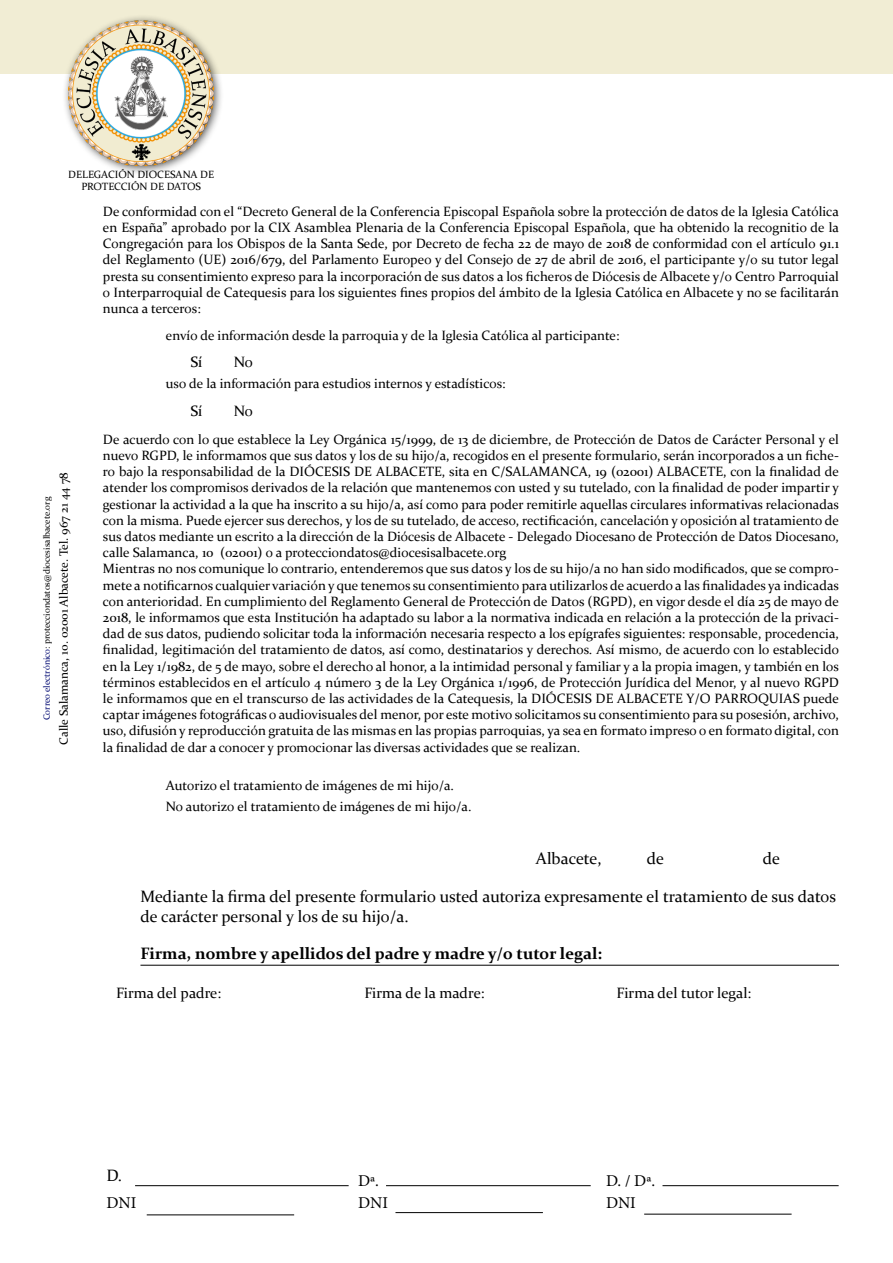
<style>
.page{position:relative;width:893px;height:1263px;background:#fff}
.page>*{position:absolute;margin:0;border:0;box-sizing:border-box;transform-origin:0 0}
.t1{font:16.5px/19.8px "Constantia";color:#000}
.t2{font:700 16.5px "Constantia";color:#000}
.t3{font:16.5px/21.9px "Minion Pro";color:#000}
.t4{font:15px "Constantia";color:#000}
.t5{font:13.5px/16.2px "Constantia";color:#000}
.t6{font:12px "Constantia";color:#000}
.t7{font:10.5px/12.6px "Constantia";color:#000;text-align:center}
.t8{font:9px "Constantia";color:#000}
.s1{color:#000972}
</style>
<div class="page">
<hr style="left:140px;top:965px;width:699px;height:1px;background:#000">
<div style="left:0;top:0;width:893px;height:73px;background:#f1edd4"></div>
<div style="left:61px;top:13px;width:163px;height:163px;background:#000;opacity:.75"></div>
<img style="left:69px;top:21px;width:145px;height:145px">
<hr style="left:135px;top:1185px;width:214px;height:1px;background:#000">
<hr style="left:386px;top:1185px;width:205px;height:1px;background:#000">
<hr style="left:662px;top:1185px;width:177px;height:1px;background:#000">
<hr style="left:147px;top:1214px;width:147px;height:1px;background:#000">
<hr style="left:395px;top:1212px;width:148px;height:1px;background:#000">
<hr style="left:644px;top:1214px;width:148px;height:1px;background:#000">
<p class="t7" style="left:68px;top:168px;width:147px">DELEGACIÓN DIOCESANA DE<br>PROTECCIÓN DE DATOS</p>
<p class="t6" style="left:56px;top:745px;width:274px;rotate:-90deg">Calle Salamanca, 10. 02001 Albacete. Tel. 967 21 44 78</p>
<p class="t8" style="left:41px;top:720px;width:225px;rotate:-90deg"><span class="s1">Correo electrónico</span>: protecciondatos@diocesisalbacete.org</p>
<p class="t5" style="left:103px;top:202px;width:737px;text-align:justify">De conformidad con el “Decreto General de la Conferencia Episcopal Española sobre la protección de datos de la Iglesia Católica en España” aprobado por la CIX Asamblea Plenaria de la Conferencia Episcopal Española, que ha obtenido la recognitio de la Congregación para los Obispos de la Santa Sede, por Decreto de fecha 22 de mayo de 2018 de conformidad con el artículo 91.1 del Reglamento (UE) 2016/679, del Parlamento Europeo y del Consejo de 27 de abril de 2016, el participante y/o su tutor legal presta su consentimiento expreso para la incorporación de sus datos a los ficheros de Diócesis de Albacete y/o Centro Parroquial o Interparroquial de Catequesis para los siguientes fines propios del ámbito de la Iglesia Católica en Albacete y no se facilitarán nunca a terceros:</p>
<p class="t5" style="left:166px;top:326px;width:455px">envío de información desde la parroquia y de la Iglesia Católica al participante:</p>
<p class="t4" style="left:191px;top:352px;width:13px">Sí</p>
<p class="t4" style="left:234px;top:352px;width:21px">No</p>
<p class="t5" style="left:166px;top:374px;width:341px">uso de la información para estudios internos y estadísticos:</p>
<p class="t4" style="left:191px;top:400px;width:13px">Sí</p>
<p class="t4" style="left:234px;top:400px;width:21px">No</p>
<p class="t5" style="left:103px;top:430px;width:738px">De acuerdo con lo que establece la Ley Orgánica 15/1999, de 13 de diciembre, de Protección de Datos de Carácter Personal y el nuevo RGPD, le informamos que sus datos y los de su hijo/a, recogidos en el presente formulario, serán incorporados a un fiche&shy;ro bajo la responsabilidad de la DIÓCESIS DE ALBACETE, sita en C/SALAMANCA, 19 (02001) ALBACETE, con la finalidad de atender los compromisos derivados de la relación que mantenemos con usted y su tutelado, con la finalidad de poder impartir y gestionar la actividad a la que ha inscrito a su hijo/a, así como para poder remitirle aquellas circulares informativas relacionadas con la misma. Puede ejercer sus derechos, y los de su tutelado, de acceso, rectificación, cancelación y oposición al tratamiento de sus datos mediante un escrito a la dirección de la Diócesis de Albacete - Delegado Diocesano de Protección de Datos Diocesano, calle Salamanca, 10 (02001) o a protecciondatos@diocesisalbacete.org<br>Mientras no nos comunique lo contrario, entenderemos que sus datos y los de su hijo/a no han sido modificados, que se compro&shy;mete a notificarnos cualquier variación y que tenemos su consentimiento para utilizarlos de acuerdo a las finalidades ya indicadas con anterioridad. En cumplimiento del Reglamento General de Protección de Datos (RGPD), en vigor desde el día 25 de mayo de 2018, le informamos que esta Institución ha adaptado su labor a la normativa indicada en relación a la protección de la privaci&shy;dad de sus datos, pudiendo solicitar toda la información necesaria respecto a los epígrafes siguientes: responsable, procedencia, finalidad, legitimación del tratamiento de datos, así como, destinatarios y derechos. Así mismo, de acuerdo con lo establecido en la Ley 1/1982, de 5 de mayo, sobre el derecho al honor, a la intimidad personal y familiar y a la propia imagen, y también en los términos establecidos en el artículo 4 número 3 de la Ley Orgánica 1/1996, de Protección Jurídica del Menor, y al nuevo RGPD le informamos que en el transcurso de las actividades de la Catequesis, la DIÓCESIS DE ALBACETE Y/O PARROQUIAS puede captar imágenes fotográficas o audiovisuales del menor, por este motivo solicitamos su consentimiento para su posesión, archivo, uso, difusión y reproducción gratuita de las mismas en las propias parroquias, ya sea en formato impreso o en formato digital, con la finalidad de dar a conocer y promocionar las diversas actividades que se realizan.</p>
<p class="t5" style="left:166px;top:775px;width:307px;line-height:20.5px">Autorizo el tratamiento de imágenes de mi hijo/a.<br>No autorizo el tratamiento de imágenes de mi hijo/a.</p>
<p class="t1" style="left:536px;top:848px;width:67px">Albacete,</p>
<p class="t1" style="left:647px;top:848px;width:19px">de</p>
<p class="t1" style="left:763px;top:848px;width:19px">de</p>
<p class="t1" style="left:140px;top:886px;width:697px">Mediante la firma del presente formulario usted autoriza expresamente el tratamiento de sus datos de carácter personal y los de su hijo/a.</p>
<p class="t2" style="left:140px;top:942px;width:463px">Firma, nombre y apellidos del padre y madre y/o tutor legal:</p>
<p class="t4" style="left:116px;top:983px;width:107px">Firma del padre:</p>
<p class="t4" style="left:364px;top:983px;width:122px">Firma de la madre:</p>
<p class="t4" style="left:616px;top:983px;width:136px">Firma del tutor legal:</p>
<p class="t1" style="left:107px;top:1165px;width:17px">D.</p>
<p class="t3" style="left:107px;top:1192px;width:31px">DNI</p>
<p class="t3" style="left:358px;top:1170px;width:31px">Dª.<br>DNI</p>
<p class="t3" style="left:606px;top:1169px;width:51px">D. / Dª.<br>DNI</p>
</div>
